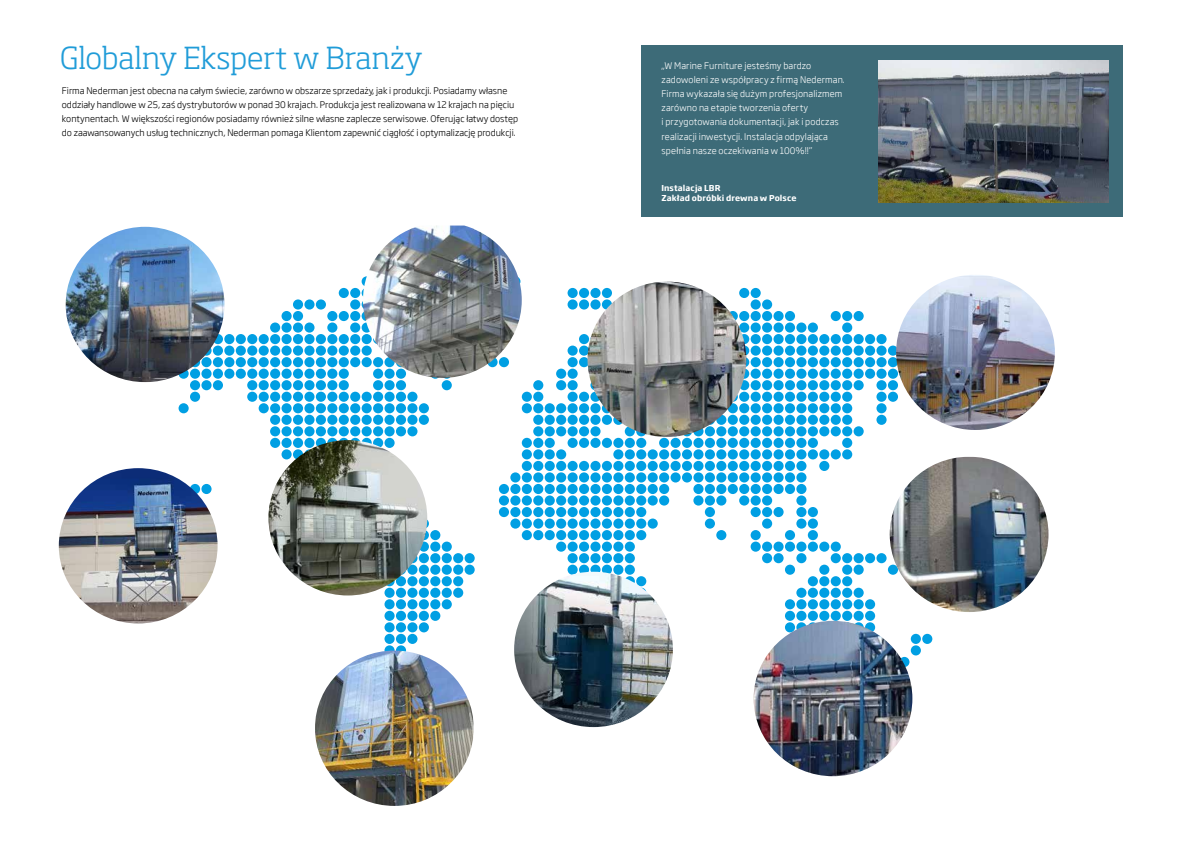
<style>
.page{position:relative;width:1191px;height:842px;background:#fff}
.page>*{position:absolute;margin:0;border:0;box-sizing:border-box;transform-origin:0 0}
.t1{font:300 30px "Soho Pro";color:#209cd8}
.t2{font:300 9px/14px "Soho Gothic Pro";color:#000}
.t3{font:300 9px/14px "Soho Gothic Pro";letter-spacing:.01em;color:#fff}
.t4{font:700 8px/10px "Soho Gothic Pro";letter-spacing:.02em;color:#fff}
</style>
<div class="page">
<svg style="left:178px;top:278px;width:755px;height:424px"></svg>
<div style="left:641px;top:45px;width:482px;height:172px;background:#3d6b78"></div>
<img style="left:878px;top:60px;width:230px;height:142px">
<img style="left:66px;top:227px;width:158px;height:155px">
<img style="left:59px;top:468px;width:159px;height:155px">
<img style="left:268px;top:440px;width:159px;height:155px">
<img style="left:363px;top:226px;width:159px;height:152px">
<img style="left:315px;top:650px;width:159px;height:156px">
<img style="left:896px;top:275px;width:159px;height:155px">
<img style="left:889px;top:457px;width:159px;height:155px">
<img style="left:587px;top:282px;width:159px;height:155px">
<img style="left:753px;top:621px;width:159px;height:155px">
<img style="left:514px;top:572px;width:159px;height:155px">
<h1 class="t1" style="left:60px;top:34px;width:364px">Globalny Ekspert w Branży</h1>
<p class="t2" style="left:62px;top:83px;width:458px">Firma Nederman jest obecna na całym świecie, zarówno w obszarze sprzedaży, jak i produkcji. Posiadamy własne oddziały handlowe w 25, zaś dystrybutorów w ponad 30 krajach. Produkcja jest realizowana w 12 krajach na pięciu kontynentach. W większości regionów posiadamy również silne własne zaplecze serwisowe. Oferując łatwy dostęp do zaawansowanych usług technicznych, Nederman pomaga Klientom zapewnić ciągłość i optymalizację produkcji.</p>
<p class="t3" style="left:661px;top:59px;width:185px">„W Marine Furniture jesteśmy bardzo zadowoleni ze współpracy z firmą Nederman.<br>Firma wykazała się dużym profesjonalizmem zarówno na etapie tworzenia oferty<br>i przygotowania dokumentacji, jak i podczas realizacji inwestycji. Instalacja odpylająca spełnia nasze oczekiwania w 100%!!”</p>
<p class="t4" style="left:661px;top:182px;width:137px">Instalacja LBR<br>Zakład obróbki drewna w Polsce</p>
</div>
